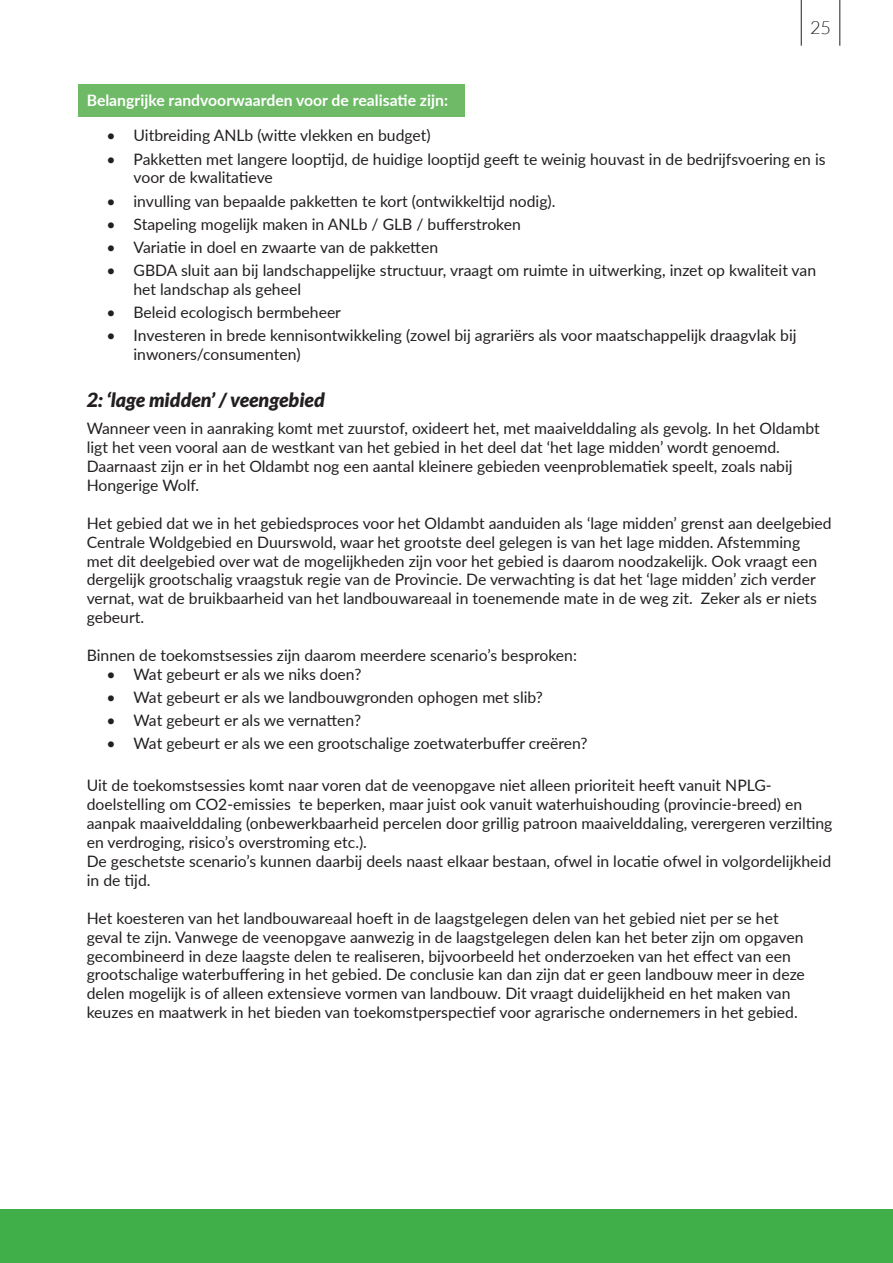
<style>
.page{position:relative;width:893px;height:1263px;background:#fff}
.page>*{position:absolute;margin:0;border:0;box-sizing:border-box;transform-origin:0 0}
.H2_groot_italics{font:italic 900 19.5px "Lato";color:#231f20}
.t1{font:300 18px "Lato";color:#231f20}
.Broodtekst{font:15.75px/18.9px "Lato";color:#231f20}
.Titel___kleurbalk{font:700 15.75px "Lato";color:#fff}
</style>
<div class="page">
<div style="left:78px;top:84px;width:387px;height:33px;background:#6eba66"></div>
<div style="left:0;top:1209px;width:893px;height:54px;background:#40ae49"></div>
<hr style="left:801px;top:0;width:1px;height:46px;background:#231f20">
<hr style="left:840px;top:0;width:1px;height:46px;background:#231f20">
<p class="t1" style="left:810px;top:18px;width:22px">25</p>
<p class="Titel___kleurbalk" style="left:87px;top:88px;width:363px">Belangrijke randvoorwaarden voor de realisatie zijn:</p>
<p class="Broodtekst" style="left:107px;top:126px;width:326px">• Uitbreiding ANLb (witte vlekken en budget)</p>
<p class="Broodtekst" style="left:134px;top:149px;width:694px;text-indent:-27px">• Pakketten met langere looptijd, de huidige looptijd geeft te weinig houvast in de bedrijfsvoering en is voor de kwalitatieve</p>
<p class="Broodtekst" style="left:107px;top:191px;width:450px">• invulling van bepaalde pakketten te kort (ontwikkeltijd nodig).</p>
<p class="Broodtekst" style="left:107px;top:214px;width:416px">• Stapeling mogelijk maken in ANLb / GLB / bufferstroken</p>
<p class="Broodtekst" style="left:107px;top:237px;width:333px">• Variatie in doel en zwaarte van de pakketten</p>
<p class="Broodtekst" style="left:134px;top:260px;width:684px;text-indent:-27px">• GBDA sluit aan bij landschappelijke structuur, vraagt om ruimte in uitwerking, inzet op kwaliteit van het landschap als geheel</p>
<p class="Broodtekst" style="left:107px;top:302px;width:236px">• Beleid ecologisch bermbeheer</p>
<p class="Broodtekst" style="left:134px;top:325px;width:665px;text-indent:-27px">• Investeren in brede kennisontwikkeling (zowel bij agrariërs als voor maatschappelijk draagvlak bij inwoners/consumenten)</p>
<p class="H2_groot_italics" style="left:87px;top:388px;width:240px">2: ‘lage midden’ / veengebied</p>
<p class="Broodtekst" style="left:87px;top:418px;width:734px">Wanneer veen in aanraking komt met zuurstof, oxideert het, met maaivelddaling als gevolg. In het Oldambt ligt het veen vooral aan de westkant van het gebied in het deel dat ‘het lage midden’ wordt genoemd.<br>Daarnaast zijn er in het Oldambt nog een aantal kleinere gebieden veenproblematiek speelt, zoals nabij Hongerige Wolf.</p>
<p class="Broodtekst" style="left:87px;top:513px;width:746px">Het gebied dat we in het gebiedsproces voor het Oldambt aanduiden als ‘lage midden’ grenst aan deelgebied Centrale Woldgebied en Duurswold, waar het grootste deel gelegen is van het lage midden. Afstemming<br>met dit deelgebied over wat de mogelijkheden zijn voor het gebied is daarom noodzakelijk. Ook vraagt een dergelijk grootschalig vraagstuk regie van de Provincie. De verwachting is dat het ‘lage midden’ zich verder vernat, wat de bruikbaarheid van het landbouwareaal in toenemende mate in de weg zit. Zeker als er niets gebeurt.</p>
<p class="Broodtekst" style="left:87px;top:645px;width:492px">Binnen de toekomstsessies zijn daarom meerdere scenario’s besproken:</p>
<p class="Broodtekst" style="left:107px;top:664px;width:256px">• Wat gebeurt er als we niks doen?</p>
<p class="Broodtekst" style="left:107px;top:687px;width:438px">• Wat gebeurt er als we landbouwgronden ophogen met slib?</p>
<p class="Broodtekst" style="left:107px;top:710px;width:256px">• Wat gebeurt er als we vernatten?</p>
<p class="Broodtekst" style="left:107px;top:733px;width:482px">• Wat gebeurt er als we een grootschalige zoetwaterbuffer creëren?</p>
<p class="Broodtekst" style="left:87px;top:776px;width:747px">Uit de toekomstsessies komt naar voren dat de veenopgave niet alleen prioriteit heeft vanuit NPLG&shy;doelstelling om CO2-emissies te beperken, maar juist ook vanuit waterhuishouding (provincie-breed) en aanpak maaivelddaling (onbewerkbaarheid percelen door grillig patroon maaivelddaling, verergeren verzilting en verdroging, risico’s overstroming etc.).</p>
<p class="Broodtekst" style="left:87px;top:851px;width:746px">De geschetste scenario’s kunnen daarbij deels naast elkaar bestaan, ofwel in locatie ofwel in volgordelijkheid in de tijd.</p>
<p class="Broodtekst" style="left:87px;top:908px;width:720px">Het koesteren van het landbouwareaal hoeft in de laagstgelegen delen van het gebied niet per se het geval te zijn. Vanwege de veenopgave aanwezig in de laagstgelegen delen kan het beter zijn om opgaven gecombineerd in deze laagste delen te realiseren, bijvoorbeeld het onderzoeken van het effect van een grootschalige waterbuffering in het gebied. De conclusie kan dan zijn dat er geen landbouw meer in deze delen mogelijk is of alleen extensieve vormen van landbouw. Dit vraagt duidelijkheid en het maken van keuzes en maatwerk in het bieden van toekomstperspectief voor agrarische ondernemers in het gebied.</p>
</div>
